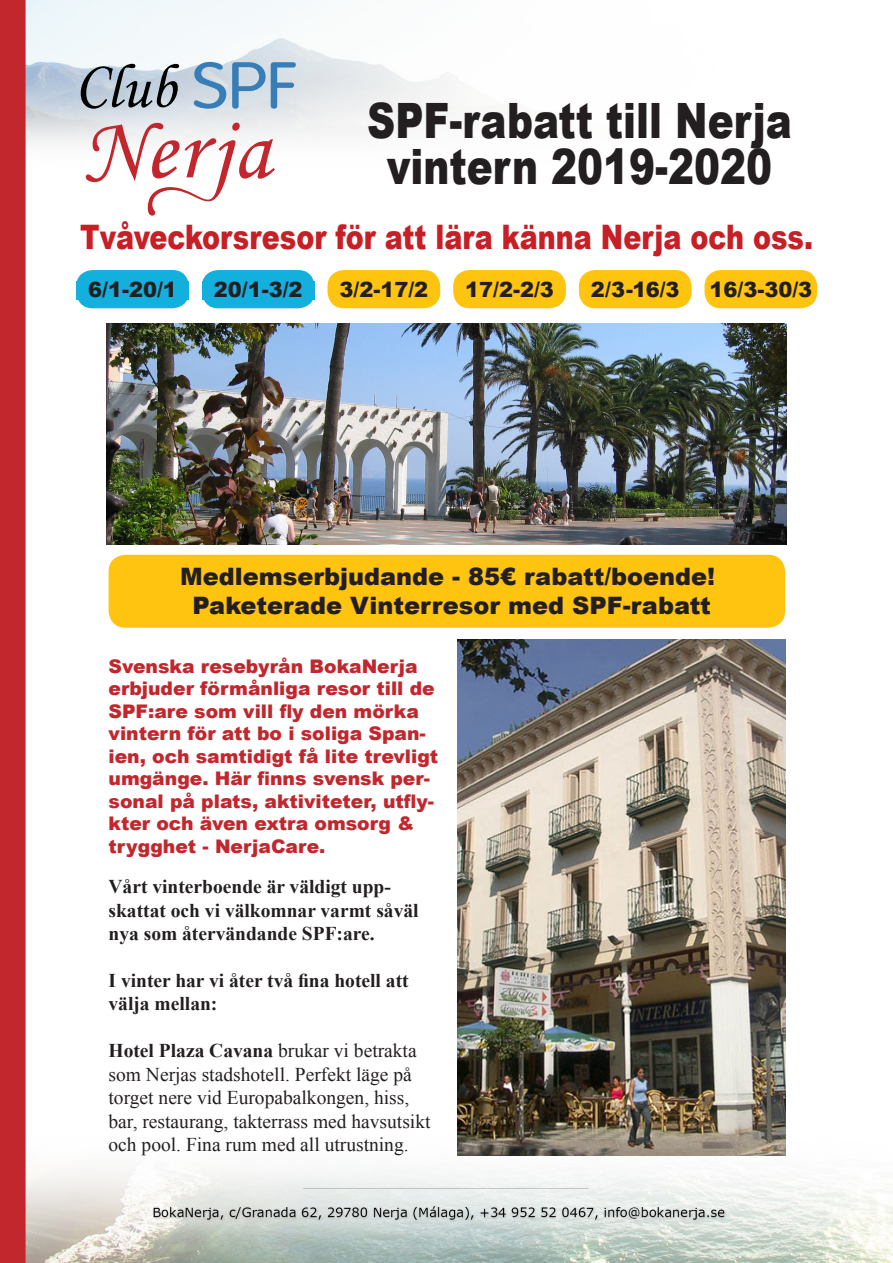
<style>
.page{position:relative;width:893px;height:1263px;background:#fff}
.page>*{position:absolute;margin:0;border:0;box-sizing:border-box;transform-origin:0 0}
.t1{font:900 48.75px "Arial";color:#231f20;scale:.8 1}
.t2{font:900 33.75px "Arial";color:#c62026;scale:.8 1}
.t3{font:900 24px "Arial";color:#231f20}
.t4{font:900 21px "Arial";color:#231f20}
.t5{font:19.5px/23.4px "Times New Roman";color:#231f20}
.t6{font:700 19.5px/23.4px "Times New Roman";color:#231f20}
.t7{font:900 18.75px/22.5px "Arial";color:#c1272d}
.s1{font-weight:700}
</style>
<div class="page">
<img style="left:26px;top:0;width:473px;height:178px">
<img style="left:26px;top:1127px;width:867px;height:136px">
<div style="left:109px;top:555px;width:676px;height:73px;background:#fec40f;border-radius:17px"></div>
<img style="left:106px;top:323px;width:681px;height:222px">
<div style="left:76px;top:270px;width:113px;height:38px;background:#13afdd;border-radius:16px"></div>
<div style="left:76px;top:282px;width:113px;height:18px;background:#13afdd"></div>
<div style="left:202px;top:270px;width:113px;height:38px;background:#13afdd;border-radius:16px"></div>
<div style="left:202px;top:282px;width:113px;height:18px;background:#13afdd"></div>
<div style="left:328px;top:270px;width:112px;height:38px;background:#fec40f;border-radius:16px"></div>
<div style="left:579px;top:270px;width:112px;height:38px;background:#fec40f;border-radius:16px"></div>
<div style="left:704px;top:270px;width:113px;height:38px;background:#fec40f;border-radius:16px"></div>
<img style="left:458px;top:640px;width:327px;height:516px">
<div style="left:453px;top:270px;width:113px;height:38px;background:#fec40f;border-radius:16px"></div>
<div style="left:0;top:0;width:26px;height:1263px;background:#c1272d"></div>
<svg style="left:86px;top:123px;width:189px;height:93px"></svg>
<svg style="left:81px;top:64px;width:98px;height:45px;background:#959fa8"></svg>
<svg style="left:194px;top:62px;width:32px;height:47px;background:#96b7d2"></svg>
<svg style="left:232px;top:62px;width:64px;height:47px;background:#9dbbd4"></svg>
<p class="t1" style="left:367px;top:85px;width:532px">SPF-rabatt till Nerja</p>
<p class="t1" style="left:387px;top:132px;width:483px">vintern 2019-2020</p>
<p class="t2" style="left:80px;top:212px;width:917px">Tvåveckorsresor för att lära känna Nerja och oss.</p>
<p class="t4" style="left:88px;top:274px;width:90px">6/1-20/1</p>
<p class="t4" style="left:214px;top:274px;width:90px">20/1-3/2</p>
<p class="t4" style="left:340px;top:274px;width:90px">3/2-17/2</p>
<p class="t4" style="left:465px;top:274px;width:90px">17/2-2/3</p>
<p class="t4" style="left:591px;top:274px;width:90px">2/3-16/3</p>
<p class="t4" style="left:709px;top:274px;width:104px">16/3-30/3</p>
<p class="t3" style="left:180px;top:559px;width:536px">Medlemserbjudande - 85€ rabatt/boende!</p>
<p class="t3" style="left:192px;top:588px;width:520px">Paketerade Vinterresor med SPF-rabatt</p>
<p class="t7" style="left:109px;top:654px;width:331px">Svenska resebyrån BokaNerja erbjuder förmånliga resor till de<br>SPF:are som vill fly den mörka vintern för att bo i soliga Span&shy;ien, och samtidigt få lite trevligt umgänge. Här finns svensk per&shy;sonal på plats, aktiviteter, utfly&shy;kter och även extra omsorg &amp; trygghet - NerjaCare.</p>
<p class="t6" style="left:109px;top:875px;width:284px">Vårt vinterboende är väldigt upp-</p>
<p class="t6" style="left:109px;top:898px;width:312px">skattat och vi välkomnar varmt såväl nya som återvändande SPF:are.</p>
<p class="t6" style="left:109px;top:968px;width:302px">I vinter har vi åter två fina hotell att välja mellan:</p>
<p class="t5" style="left:109px;top:1039px;width:323px"><span class="s1">Hotel Plaza Cavana</span> brukar vi betrakta som Nerjas stadshotell. Perfekt läge på torget nere vid Europabalkongen, hiss, bar, restaurang, takterrass med havsutsikt och pool. Fina rum med all utrustning.</p>
</div>
